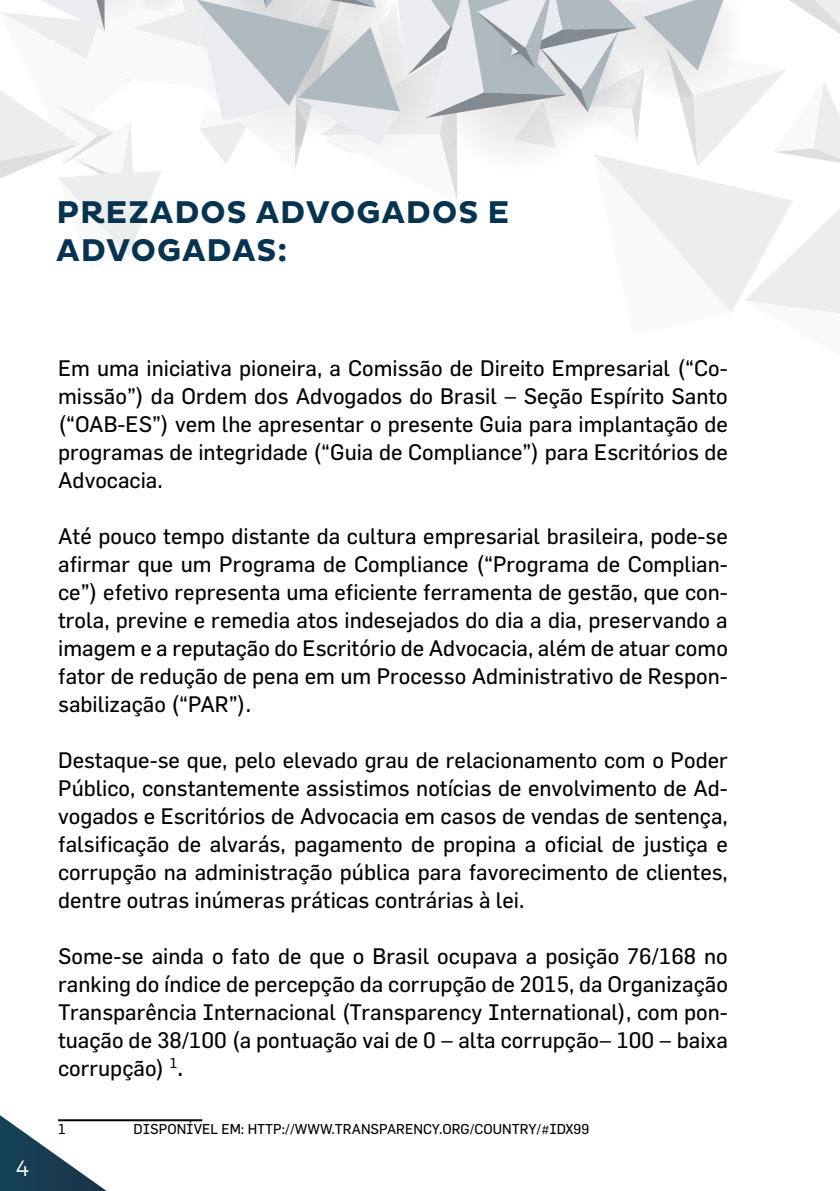
<style>
.page{position:relative;width:840px;height:1191px;background:#fff}
.page>*{position:absolute;margin:0;border:0;box-sizing:border-box;transform-origin:0 0}
.t1{font:700 32px/38.4px "Pluto";letter-spacing:.015em;color:#063450}
.t2{font:22px/28px "Flama";color:#000;text-align:justify}
.t3{font:300 22px "Montserrat";color:#fff}
.t4{font:14px "Flama";color:#000}
.s1{font-size:24px}
</style>
<div class="page">
<svg style="left:0;top:1115px;width:130px;height:76px"></svg>
<svg style="left:0;top:0;width:839px;height:313px"></svg>
<hr style="left:58px;top:1119px;width:144px;height:2px;background:#000">
<h1 class="t1" style="left:56px;top:193px;width:454px">PREZADOS ADVOGADOS E<br>ADVOGADAS:</h1>
<p class="t3" style="left:16px;top:1155px;width:15px">4</p>
<p class="t2" style="left:58px;top:353px;width:671px">Em uma iniciativa pioneira, a Comissão de Direito Empresarial (“Co&shy;missão”) da Ordem dos Advogados do Brasil – Seção Espírito Santo (“OAB-ES”) vem lhe apresentar o presente Guia para implantação de programas de integridade (“Guia de Compliance”) para Escritórios de Advocacia.</p>
<p class="t2" style="left:58px;top:521px;width:671px">Até pouco tempo distante da cultura empresarial brasileira, pode-se afirmar que um Programa de Compliance (“Programa de Complian&shy;ce”) efetivo representa uma eficiente ferramenta de gestão, que con&shy;trola, previne e remedia atos indesejados do dia a dia, preservando a imagem e a reputação do Escritório de Advocacia, além de atuar como fator de redução de pena em um Processo Administrativo de Respon&shy;sabilização (“PAR”).</p>
<p class="t2" style="left:58px;top:745px;width:671px">Destaque-se que, pelo elevado grau de relacionamento com o Poder Público, constantemente assistimos notícias de envolvimento de Ad&shy;vogados e Escritórios de Advocacia em casos de vendas de sentença, falsificação de alvarás, pagamento de propina a oficial de justiça e corrupção na administração pública para favorecimento de clientes, dentre outras inúmeras práticas contrárias à lei.</p>
<p class="t2" style="left:58px;top:941px;width:671px">Some-se ainda o fato de que o Brasil ocupava a posição 76/168 no ranking do índice de percepção da corrupção de 2015, da Organização Transparência Internacional (Transparency International), com pon&shy;tuação de 38/100 (a pontuação vai de 0 – alta corrupção– 100 – baixa corrupção) <sup>1</sup><span class="s1">.</span></p>
<p class="t4" style="left:58px;top:1120px;width:9px">1</p>
<p class="t4" style="left:133px;top:1120px;width:19px">Dispon</p>
<p class="t4" style="left:186px;top:1120px;width:71px">ível em : http</p>
<p class="t4" style="left:282px;top:1120px;width:63px">://www.transparenc</p>
<p class="t4" style="left:432px;top:1120px;width:20px">y.org</p>
<p class="t4" style="left:469px;top:1120px;width:42px">/countr</p>
<p class="t4" style="left:528px;top:1120px;width:62px">y/#idx99</p>
</div>
